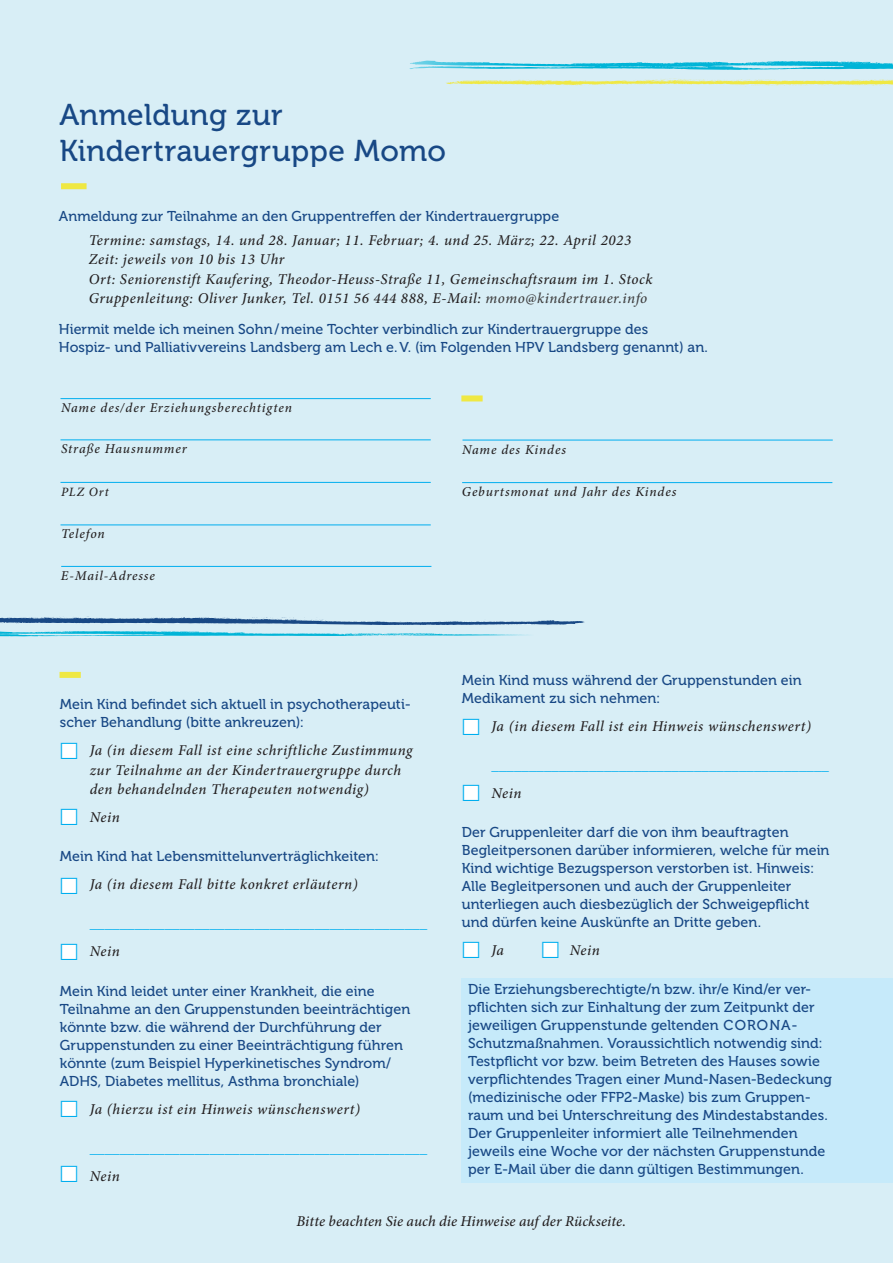
<style>
.page{position:relative;width:893px;height:1263px;background:#d8eef6}
.page>*{position:absolute;margin:0;border:0;box-sizing:border-box;transform-origin:0 0}
.Überschrift_20{font:30px/36px "Museo 500";letter-spacing:.01em;color:#184885}
.Antworten__Infos_Kur{font:italic 500 15px/19.5px "Minion Pro";letter-spacing:.03em;color:#231f20}
.Antworten__Infos_Kur-2{font:italic 500 15px "Minion Pro";color:#00aeef}
.Antworten__Infos_Kur-3{font:italic 500 15px "Minion Pro";letter-spacing:.005em;color:#231f20}
.Aussage_Museo_9_5{font:14.25px/18px "Museo 500";letter-spacing:.005em;color:#184885}
.Antworten__Infos_Kur-4{font:14.25px/18px "Museo 500";letter-spacing:.005em;color:#184885}
.Zeilentext_Kursiv_9{font:italic 500 13.5px "Minion Pro";letter-spacing:.06em;color:#231f20}
.t1{font:italic 500 12.75px "Minion Pro";letter-spacing:.075em;color:#231f20}
.s1{color:#3e3e3f}
</style>
<div class="page">
<svg style="left:0;top:617px;width:585px;height:8px"></svg>
<svg style="left:0;top:631px;width:528px;height:5px"></svg>
<svg style="left:409px;top:61px;width:484px;height:9px"></svg>
<svg style="left:446px;top:78px;width:447px;height:8px"></svg>
<div style="left:461px;top:978px;width:432px;height:204px;background:#c6eafa"></div>
<div style="left:61px;top:183px;width:26px;height:6px;background:#efe843"></div>
<div style="left:60px;top:672px;width:21px;height:6px;background:#efe843"></div>
<div style="left:461px;top:395px;width:22px;height:6px;background:#efe843"></div>
<hr style="left:60px;top:398px;width:371px;height:1px;background:#00aeef">
<hr style="left:60px;top:439px;width:371px;height:1px;background:#00aeef">
<hr style="left:60px;top:482px;width:371px;height:1px;background:#00aeef">
<hr style="left:60px;top:524px;width:371px;height:1px;background:#00aeef">
<hr style="left:61px;top:566px;width:370px;height:1px;background:#00aeef">
<hr style="left:462px;top:440px;width:371px;height:1px;background:#00aeef">
<hr style="left:462px;top:482px;width:370px;height:1px;background:#00aeef">
<p class="Überschrift_20" style="left:60px;top:97px;width:388px">Anmeldung zur<br>Kindertrauergruppe Momo</p>
<p class="Aussage_Museo_9_5" style="left:59px;top:207px;width:502px">Anmeldung zur Teilnahme an den Gruppentreffen der Kindertrauergruppe</p>
<p class="Antworten__Infos_Kur" style="left:89px;top:230px;width:565px">Termine: samstags, 14. und 28. Januar; 11. Februar; 4. und 25. März; 22. April 2023<br>Zeit: jeweils von 10 bis 13 Uhr<br>Ort: Seniorenstift Kaufering, Theodor-Heuss-Straße 11, Gemeinschaftsraum im 1. Stock Gruppenleitung: Oliver Junker, Tel. 0151 56 444 888, E-Mail: <span class="s1">momo@kindertrauer.info</span></p>
<p class="Aussage_Museo_9_5" style="left:59px;top:320px;width:651px">Hiermit melde ich meinen Sohn/meine Tochter verbindlich zur Kindertrauergruppe des<br>Hospiz- und Palliativvereins Landsberg am Lech e.V. (im Folgenden HPV Landsberg genannt) an.</p>
<p class="Zeilentext_Kursiv_9" style="left:61px;top:399px;width:232px">Name des/der Erziehungsberechtigten</p>
<p class="Zeilentext_Kursiv_9" style="left:61px;top:440px;width:127px">Straße Hausnummer</p>
<p class="t1" style="left:61px;top:483px;width:49px">PLZ Ort</p>
<p class="Zeilentext_Kursiv_9" style="left:61px;top:525px;width:45px">Telefon</p>
<p class="Zeilentext_Kursiv_9" style="left:61px;top:566px;width:95px">E-Mail-Adresse</p>
<p class="Zeilentext_Kursiv_9" style="left:462px;top:440px;width:105px">Name des Kindes</p>
<p class="Zeilentext_Kursiv_9" style="left:462px;top:482px;width:216px">Geburtsmonat und Jahr des Kindes</p>
<p class="Aussage_Museo_9_5" style="left:462px;top:671px;width:341px">Mein Kind muss während der Gruppenstunden ein<br>Medikament zu sich nehmen:</p>
<p class="Antworten__Infos_Kur" style="left:492px;top:716px;width:321px">Ja (in diesem Fall ist ein Hinweis wünschenswert)</p>
<p class="Antworten__Infos_Kur-2" style="left:492px;top:755px;width:339px">_____________________________________________</p>
<p class="Antworten__Infos_Kur" style="left:492px;top:783px;width:31px">Nein</p>
<p class="Aussage_Museo_9_5" style="left:462px;top:823px;width:369px">Der Gruppenleiter darf die von ihm beauftragten Begleitpersonen darüber informieren, welche für mein Kind wichtige Bezugsperson verstorben ist. Hinweis:<br>Alle Begleitpersonen und auch der Gruppenleiter unterliegen auch diesbezüglich der Schweigepflicht und dürfen keine Auskünfte an Dritte geben.</p>
<p class="Antworten__Infos_Kur" style="left:492px;top:940px;width:14px">Ja</p>
<p class="Antworten__Infos_Kur" style="left:570px;top:940px;width:31px">Nein</p>
<p class="Antworten__Infos_Kur-4" style="left:468px;top:980px;width:365px">Die Erziehungsberechtigte/n bzw. ihr/e Kind/er ver&shy;pflichten sich zur Einhaltung der zum Zeitpunkt der jeweiligen Gruppenstunde geltenden CORONA-Schutzmaßnahmen. Voraussichtlich notwendig sind:<br>Testpflicht vor bzw. beim Betreten des Hauses sowie verpflichtendes Tragen einer Mund-Nasen-Bedeckung (medizinische oder FFP2-Maske) bis zum Gruppen&shy;raum und bei Unterschreitung des Mindestabstandes.<br>Der Gruppenleiter informiert alle Teilnehmenden jeweils eine Woche vor der nächsten Gruppenstunde per E-Mail über die dann gültigen Bestimmungen.</p>
<p class="Antworten__Infos_Kur-3" style="left:296px;top:1211px;width:331px">Bitte beachten Sie auch die Hinweise auf der Rückseite.</p>
<p class="Aussage_Museo_9_5" style="left:60px;top:695px;width:352px">Mein Kind befindet sich aktuell in psychotherapeuti&shy;scher Behandlung (bitte ankreuzen):</p>
<p class="Antworten__Infos_Kur" style="left:90px;top:740px;width:324px">Ja (in diesem Fall ist eine schriftliche Zustimmung zur Teilnahme an der Kindertrauergruppe durch den behandelnden Therapeuten notwendig)</p>
<p class="Antworten__Infos_Kur" style="left:90px;top:807px;width:31px">Nein</p>
<p class="Aussage_Museo_9_5" style="left:60px;top:848px;width:321px">Mein Kind hat Lebensmittelunverträglichkeiten:</p>
<p class="Antworten__Infos_Kur" style="left:90px;top:875px;width:270px">Ja (in diesem Fall bitte konkret erläutern)</p>
<p class="Antworten__Infos_Kur-2" style="left:90px;top:913px;width:339px">_____________________________________________</p>
<p class="Antworten__Infos_Kur" style="left:90px;top:942px;width:31px">Nein</p>
<p class="Aussage_Museo_9_5" style="left:60px;top:982px;width:352px">Mein Kind leidet unter einer Krankheit, die eine Teilnahme an den Gruppenstunden beeinträchtigen könnte bzw. die während der Durchführung der Gruppenstunden zu einer Beeinträchtigung führen könnte (zum Beispiel Hyperkinetisches Syndrom/ ADHS, Diabetes mellitus, Asthma bronchiale)</p>
<p class="Antworten__Infos_Kur" style="left:90px;top:1099px;width:272px">Ja (hierzu ist ein Hinweis wünschenswert)</p>
<p class="Antworten__Infos_Kur-2" style="left:90px;top:1137px;width:339px">_____________________________________________</p>
<p class="Antworten__Infos_Kur" style="left:90px;top:1166px;width:31px">Nein</p>
</div>
